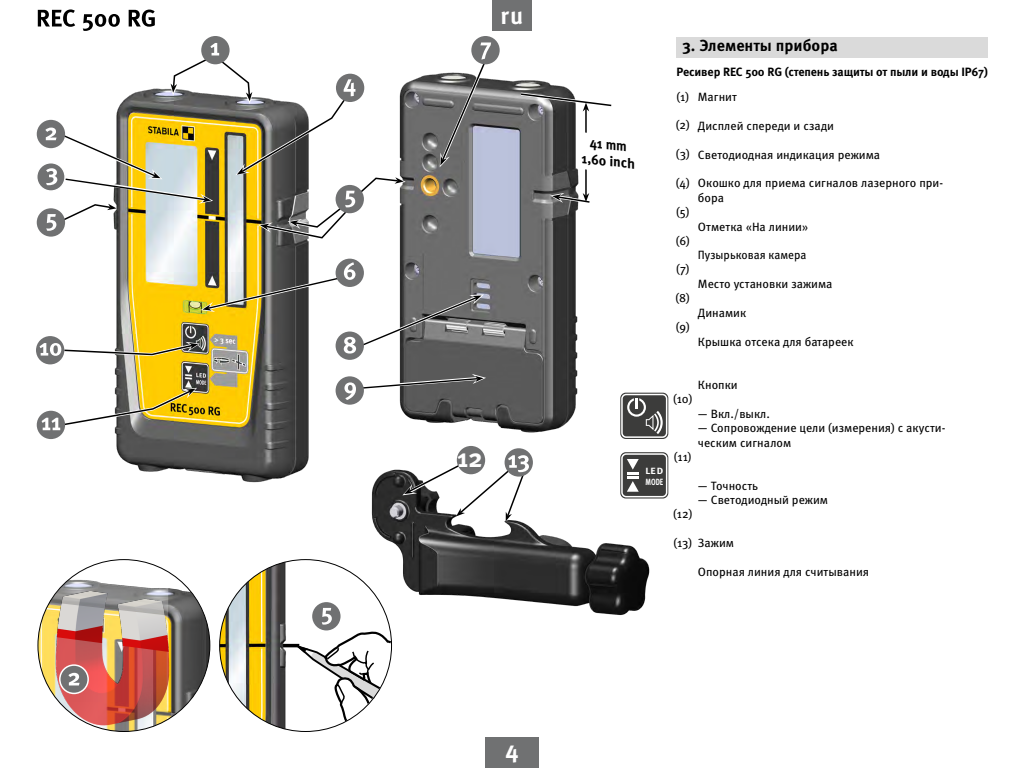
<style>
.page{position:relative;width:1024px;height:768px;background:#fff}
.page>*{position:absolute;margin:0;border:0;box-sizing:border-box;transform-origin:0 0}
.t1{font:700 26px "Meta Pro";color:#fff}
.t2{font:700 24px "Meta Pro";color:#fff}
.t3{font:700 16px "Meta Pro";color:#000}
.t4{font:700 14px/16.8px "Meta Pro";color:#000;text-align:center;scale:.96 1}
.t5{font:12px/14.4px "Meta Pro";color:#000}
.t6{font:700 12px "Meta Pro";letter-spacing:-.01em;color:#000}
.t7{font:12px "Meta Pro";color:#000;scale:.95 1}
.t8{font:700 9px/10.8px "Meta Pro";color:#fff;scale:1.15 1}
</style>
<div class="page">
<svg style="left:38px;top:9px;width:117px;height:22px"></svg>
<div style="left:485px;top:738px;width:54px;height:30px;background:#707172"></div>
<div style="left:492px;top:0;width:40px;height:30px;background:#707172"></div>
<div style="left:676px;top:37px;width:312px;height:21px;background:#dadada"></div>
<div style="left:620px;top:393px;width:48px;height:46px;background:#3c3c3b;border-radius:6px"></div>
<div style="left:621px;top:394px;width:46px;height:44px;border:2px solid #fff;border-radius:4px"></div>
<svg style="left:627px;top:398px;width:36px;height:36px"></svg>
<div style="left:620px;top:452px;width:48px;height:47px;background:#3c3c3b;border-radius:6px"></div>
<div style="left:621px;top:453px;width:46px;height:44px;border:2px solid #fff;border-radius:4px"></div>
<svg style="left:627px;top:459px;width:12px;height:11px"></svg>
<img style="left:371px;top:470px;width:279px;height:145px">
<img style="left:114px;top:241px;width:195px;height:242px">
<div style="left:201px;top:36px;width:29px;height:28px;background:#707172;border-radius:50%"></div>
<div style="left:36px;top:162px;width:30px;height:30px;border:2px solid #fff;border-radius:50%"></div>
<img style="left:39px;top:601px;width:139px;height:131px">
<img style="left:56px;top:713px;width:113px;height:13px">
<img style="left:50px;top:578px;width:160px;height:135px">
<div style="left:36px;top:336px;width:28px;height:28px;background:#707172;border-radius:50%"></div>
<div style="left:37px;top:411px;width:28px;height:28px;background:#707172;border-radius:50%"></div>
<svg style="left:42px;top:387px;width:155px;height:43px"></svg>
<div style="left:220px;top:560px;width:172px;height:171px;background:#fff;border-radius:50%"></div>
<svg style="left:291px;top:631px;width:101px;height:93px"></svg>
<hr style="left:283px;top:644px;width:16px;height:3px;background:#000">
<img style="left:220px;top:562px;width:68px;height:168px">
<div style="left:312px;top:602px;width:29px;height:28px;background:#707172;border-radius:50%"></div>
<svg style="left:322px;top:608px;width:10px;height:17px"></svg>
<img style="left:399px;top:73px;width:180px;height:360px">
<hr style="left:585px;top:109px;width:2px;height:87px;background:#000">
<svg style="left:518px;top:91px;width:94px;height:20px"></svg>
<svg style="left:550px;top:193px;width:40px;height:12px"></svg>
<svg style="left:578px;top:132px;width:9px;height:44px"></svg>
<div style="left:471px;top:36px;width:29px;height:28px;background:#707172;border-radius:50%"></div>
<svg style="left:439px;top:42px;width:53px;height:125px"></svg>
<svg style="left:336px;top:332px;width:28px;height:28px"></svg>
<div style="left:336px;top:376px;width:28px;height:29px;background:#707172;border-radius:50%"></div>
<svg style="left:344px;top:374px;width:142px;height:26px"></svg>
<div style="left:457px;top:446px;width:28px;height:28px;background:#707172;border-radius:50%"></div>
<svg style="left:505px;top:448px;width:28px;height:29px"></svg>
<svg style="left:402px;top:451px;width:128px;height:70px"></svg>
<div style="left:336px;top:259px;width:28px;height:28px;background:#707172;border-radius:50%"></div>
<svg style="left:40px;top:262px;width:444px;height:96px"></svg>
<svg style="left:38px;top:43px;width:368px;height:198px"></svg>
<div style="left:60px;top:665px;width:28px;height:28px;background:#707172;border-radius:50%"></div>
<div style="left:59px;top:664px;width:30px;height:30px;border:2px solid #fff;border-radius:50%"></div>
<svg style="left:68px;top:673px;width:12px;height:12px"></svg>
<h2 class="t2" style="left:501px;top:-3px;width:24px">ru</h2>
<h1 class="t1" style="left:457px;top:438px;width:27px">12</h1>
<p class="t4" style="left:585px;top:132px;width:58px;rotate:7deg">41 mm<br>1,60 inch</p>
<p class="t8" style="left:646px;top:465px;width:17px">LED<br>MODE</p>
<h3 class="t3" style="left:682px;top:33px;width:157px">3. Элементы прибора</h3>
<p class="t6" style="left:676px;top:63px;width:313px">Ресивер REC 500 RG (степень защиты от пыли и воды IP67)</p>
<p class="t5" style="left:698px;top:89px;width:41px">Магнит</p>
<p class="t5" style="left:698px;top:118px;width:138px">Дисплей спереди и сзади</p>
<p class="t5" style="left:698px;top:146px;width:184px">Светодиодная индикация режима</p>
<p class="t5" style="left:698px;top:175px;width:247px">Окошко для приема сигналов лазерного при&shy;бора</p>
<p class="t5" style="left:698px;top:218px;width:112px">Отметка «На линии»</p>
<p class="t7" style="left:698px;top:246px;width:116px">Пузырьковая камера</p>
<p class="t5" style="left:698px;top:276px;width:136px">Место установки зажима</p>
<p class="t5" style="left:698px;top:305px;width:50px">Динамик</p>
<p class="t5" style="left:698px;top:334px;width:157px">Крышка отсека для батареек</p>
<p class="t5" style="left:698px;top:377px;width:41px">Кнопки</p>
<p class="t5" style="left:698px;top:406px;width:73px">— Вкл./выкл.</p>
<p class="t5" style="left:698px;top:420px;width:249px">— Сопровождение цели (измерения) с акусти&shy;ческим сигналом</p>
<p class="t5" style="left:698px;top:478px;width:62px">— Точность</p>
<p class="t5" style="left:698px;top:492px;width:132px">— Светодиодный режим</p>
<p class="t5" style="left:698px;top:535px;width:38px">Зажим</p>
<p class="t5" style="left:698px;top:564px;width:173px">Опорная линия для считывания</p>
<p class="t5" style="left:677px;top:88px;width:14px">(1)</p>
<p class="t5" style="left:676px;top:117px;width:15px">(2)</p>
<p class="t5" style="left:676px;top:146px;width:15px">(3)</p>
<p class="t5" style="left:676px;top:175px;width:16px">(4)</p>
<p class="t5" style="left:676px;top:204px;width:15px">(5)</p>
<p class="t5" style="left:676px;top:232px;width:16px">(6)</p>
<p class="t5" style="left:676px;top:261px;width:15px">(7)</p>
<p class="t5" style="left:676px;top:290px;width:16px">(8)</p>
<p class="t5" style="left:676px;top:319px;width:16px">(9)</p>
<p class="t5" style="left:673px;top:391px;width:21px">(10)</p>
<p class="t5" style="left:674px;top:448px;width:19px">(11)</p>
<p class="t5" style="left:673px;top:506px;width:21px">(12)</p>
<p class="t5" style="left:674px;top:535px;width:20px">(13)</p>
<h2 class="t2" style="left:505px;top:731px;width:15px">4</h2>
</div>
